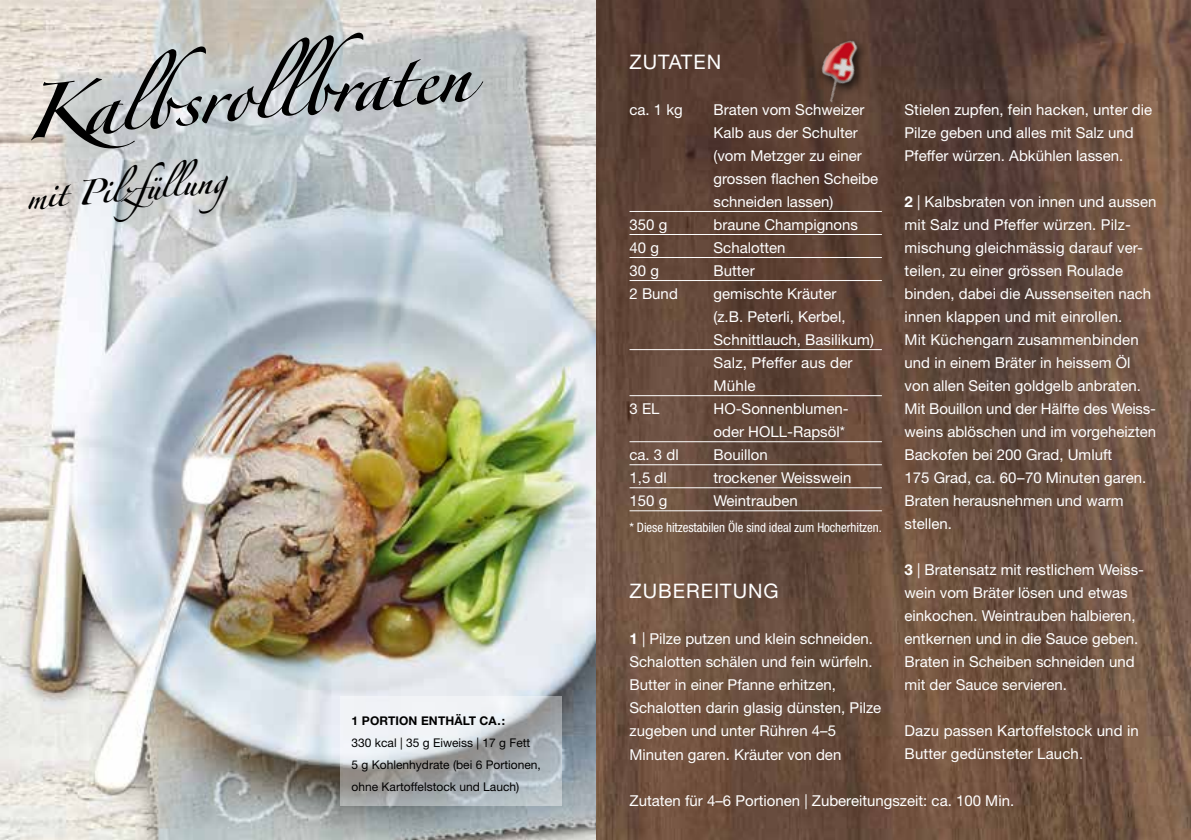
<style>
.page{position:relative;width:1191px;height:840px;background:#fff}
.page>*{position:absolute;margin:0;border:0;box-sizing:border-box;transform-origin:0 0}
.t1{font:700 48px "Proviande";color:#000}
.t2{font:700 22px "Proviande";color:#000}
.t3{font:20px "Helvetica Neue LT Std";letter-spacing:.05em;color:#fff}
.t4{font:15px/23px "Helvetica Neue LT Std";color:#fff}
.t5{font:condensed 13px "Helvetica Neue LT Std";letter-spacing:-.005em;color:#fff}
.t6{font:12px/22px "Helvetica Neue LT Std";color:#000}
.t7{font:700 12px "Helvetica Neue LT Std";letter-spacing:.01em;color:#000}
.s1{font-weight:700}
</style>
<div class="page">
<img style="left:0;top:0;width:1191px;height:839px">
<hr style="left:629px;top:211px;width:253px;height:1px;background:#fff">
<hr style="left:629px;top:234px;width:253px;height:1px;background:#fff">
<hr style="left:629px;top:257px;width:253px;height:1px;background:#fff">
<hr style="left:629px;top:280px;width:253px;height:1px;background:#fff">
<hr style="left:629px;top:349px;width:253px;height:1px;background:#fff">
<hr style="left:629px;top:395px;width:253px;height:1px;background:#fff">
<hr style="left:629px;top:441px;width:253px;height:1px;background:#fff">
<hr style="left:629px;top:464px;width:253px;height:1px;background:#fff">
<hr style="left:629px;top:487px;width:253px;height:1px;background:#fff">
<hr style="left:629px;top:510px;width:253px;height:1px;background:#fff">
<div style="left:817px;top:37px;width:53px;height:78px;background:#000;opacity:.75"></div>
<img style="left:815px;top:18px;width:78px;height:85px">
<svg style="left:340px;top:696px;width:221px;height:109px"></svg>
<h1 class="t1" style="left:22px;top:94px;width:446px;rotate:-5deg">Kalbsrollbraten</h1>
<h2 class="t2" style="left:26px;top:188px;width:201px;rotate:-5deg">mit Pilzfüllung</h2>
<p class="t7" style="left:351px;top:713px;width:155px">1 PORTION ENTHÄLT CA.:</p>
<p class="t6" style="left:351px;top:731px;width:191px">330 kcal | 35 g Eiweiss | 17 g Fett<br>5 g Kohlenhydrate (bei 6 Portionen, ohne Kartoffelstock und Lauch)</p>
<h3 class="t3" style="left:629px;top:50px;width:42px">Zutaten</h3>
<p class="t4" style="left:629px;top:98px;width:55px">ca. 1 kg</p>
<p class="t4" style="left:713px;top:98px;width:166px">Braten vom Schweizer<br>Kalb aus der Schulter (vom Metzger zu einer grossen flachen Scheibe schneiden lassen)</p>
<p class="t4" style="left:629px;top:213px;width:39px">350 g</p>
<p class="t4" style="left:713px;top:213px;width:146px">braune Champignons</p>
<p class="t4" style="left:629px;top:236px;width:31px">40 g</p>
<p class="t4" style="left:713px;top:236px;width:73px">Schalotten</p>
<p class="t4" style="left:629px;top:259px;width:31px">30 g</p>
<p class="t4" style="left:713px;top:259px;width:43px">Butter</p>
<p class="t4" style="left:629px;top:282px;width:50px">2 Bund</p>
<p class="t4" style="left:713px;top:282px;width:162px">gemischte Kräuter<br>(z.B. Peterli, Kerbel,<br>Schnittlauch, Basilikum)<br>Salz, Pfeffer aus der<br>Mühle</p>
<p class="t4" style="left:629px;top:397px;width:32px">3 EL</p>
<p class="t4" style="left:713px;top:397px;width:137px">HO-Sonnenblumen&shy;oder HOLL-Rapsöl*</p>
<p class="t4" style="left:629px;top:443px;width:51px">ca. 3 dl</p>
<p class="t4" style="left:713px;top:443px;width:56px">Bouillon</p>
<p class="t4" style="left:629px;top:466px;width:39px">1,5 dl</p>
<p class="t4" style="left:713px;top:466px;width:140px">trockener Weisswein</p>
<p class="t4" style="left:629px;top:489px;width:39px">150 g</p>
<p class="t4" style="left:713px;top:489px;width:86px">Weintrauben</p>
<p class="t5" style="left:629px;top:520px;width:254px">* Diese hitzestabilen Öle sind ideal zum Hocherhitzen.</p>
<p class="t4" style="left:904px;top:98px;width:249px">Stielen zupfen, fein hacken, unter die<br>Pilze geben und alles mit Salz und<br>Pfeffer würzen. Abkühlen lassen.</p>
<p class="t4" style="left:904px;top:190px;width:253px"><span class="s1">2</span> | Kalbsbraten von innen und aussen mit Salz und Pfeffer würzen. Pilz&shy;mischung gleichmässig darauf ver&shy;teilen, zu einer grössen Roulade binden, dabei die Aussenseiten nach innen klappen und mit einrollen.<br>Mit Küchengarn zusammenbinden und in einem Bräter in heissem Öl von allen Seiten goldgelb anbraten.<br>Mit Bouillon und der Hälfte des Weiss&shy;weins ablöschen und im vorgeheizten<br>Backofen bei 200 Grad, Umluft<br>175 Grad, ca. 60–70 Minuten garen.<br>Braten herausnehmen und warm stellen.</p>
<p class="t4" style="left:904px;top:558px;width:241px"><span class="s1">3</span> | Bratensatz mit restlichem Weiss&shy;wein vom Bräter lösen und etwas einkochen. Weintrauben halbieren, entkernen und in die Sauce geben.<br>Braten in Scheiben schneiden und mit der Sauce servieren.</p>
<p class="t4" style="left:904px;top:719px;width:236px">Dazu passen Kartoffelstock und in<br>Butter gedünsteter Lauch.</p>
<h3 class="t3" style="left:629px;top:579px;width:42px">Zubereit</h3>
<h3 class="t3" style="left:732px;top:579px;width:31px">ung</h3>
<p class="t4" style="left:629px;top:627px;width:253px"><span class="s1">1</span> | Pilze putzen und klein schneiden.<br>Schalotten schälen und fein würfeln.<br>Butter in einer Pfanne erhitzen, Schalotten darin glasig dünsten, Pilze zugeben und unter Rühren 4–5<br>Minuten garen. Kräuter von den</p>
<p class="t4" style="left:629px;top:788px;width:386px">Zutaten für 4–6 Portionen | Zubereitungszeit: ca. 100 Min.</p>
</div>
